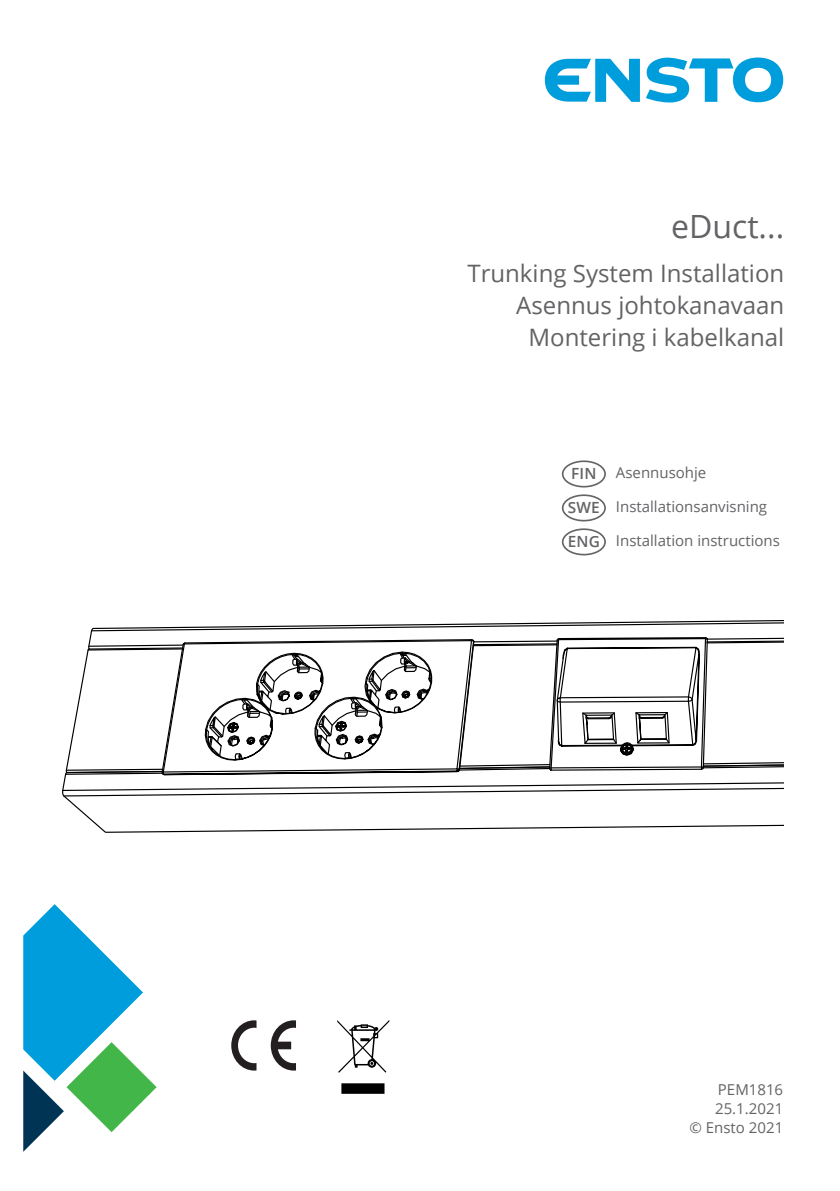
<style>
.page{position:relative;width:840px;height:1191px;background:#fff}
.page>*{position:absolute;margin:0;border:0;box-sizing:border-box;transform-origin:0 0}
.Titel{font:32px "Open Sans";color:#636366}
.Titel-2{font:24px "Open Sans";color:#636366}
.t1{font:600 15.4px "Open Sans";letter-spacing:.01em;color:#636466}
.Languages{font:15px "Open Sans";color:#636366}
</style>
<div class="page">
<svg style="left:544px;top:59px;width:95px;height:43px"></svg>
<svg style="left:646px;top:57px;width:136px;height:45px"></svg>
<svg style="left:23px;top:904px;width:133px;height:247px"></svg>
<svg style="left:62px;top:620px;width:720px;height:213px"></svg>
<svg style="left:231px;top:1020px;width:25px;height:50px"></svg>
<svg style="left:270px;top:1020px;width:26px;height:50px"></svg>
<svg style="left:337px;top:1020px;width:52px;height:73px"></svg>
<div style="left:561px;top:460px;width:44px;height:27px;border:2px solid #636466;border-radius:50%"></div>
<div style="left:561px;top:494px;width:44px;height:27px;border:2px solid #636466;border-radius:50%"></div>
<div style="left:561px;top:528px;width:44px;height:27px;border:2px solid #636466;border-radius:50%"></div>
<p class="Titel" style="left:670px;top:205px;width:114px">eDuct...</p>
<p class="Titel-2" style="left:467px;top:256px;width:318px">Trunking System Installation</p>
<p class="Titel-2" style="left:516px;top:288px;width:269px">Asennus johtokanavaan</p>
<p class="Titel-2" style="left:528px;top:320px;width:257px">Montering i kabelkanal</p>
<p class="t1" style="left:571px;top:463px;width:27px">FIN</p>
<p class="Languages" style="left:615px;top:463px;width:92px">Asennusohje</p>
<p class="t1" style="left:567px;top:497px;width:33px">SWE</p>
<p class="Languages" style="left:615px;top:496px;width:153px">Installationsanvisning</p>
<p class="t1" style="left:567px;top:531px;width:34px">ENG</p>
<p class="Languages" style="left:615px;top:530px;width:165px">Installation instructions</p>
<p class="Languages" style="left:717px;top:1079px;width:67px">PEM1816</p>
<p class="Languages" style="left:714px;top:1098px;width:70px">25.1.2021</p>
<p class="Languages" style="left:689px;top:1117px;width:95px">© Ensto 2021</p>
</div>
